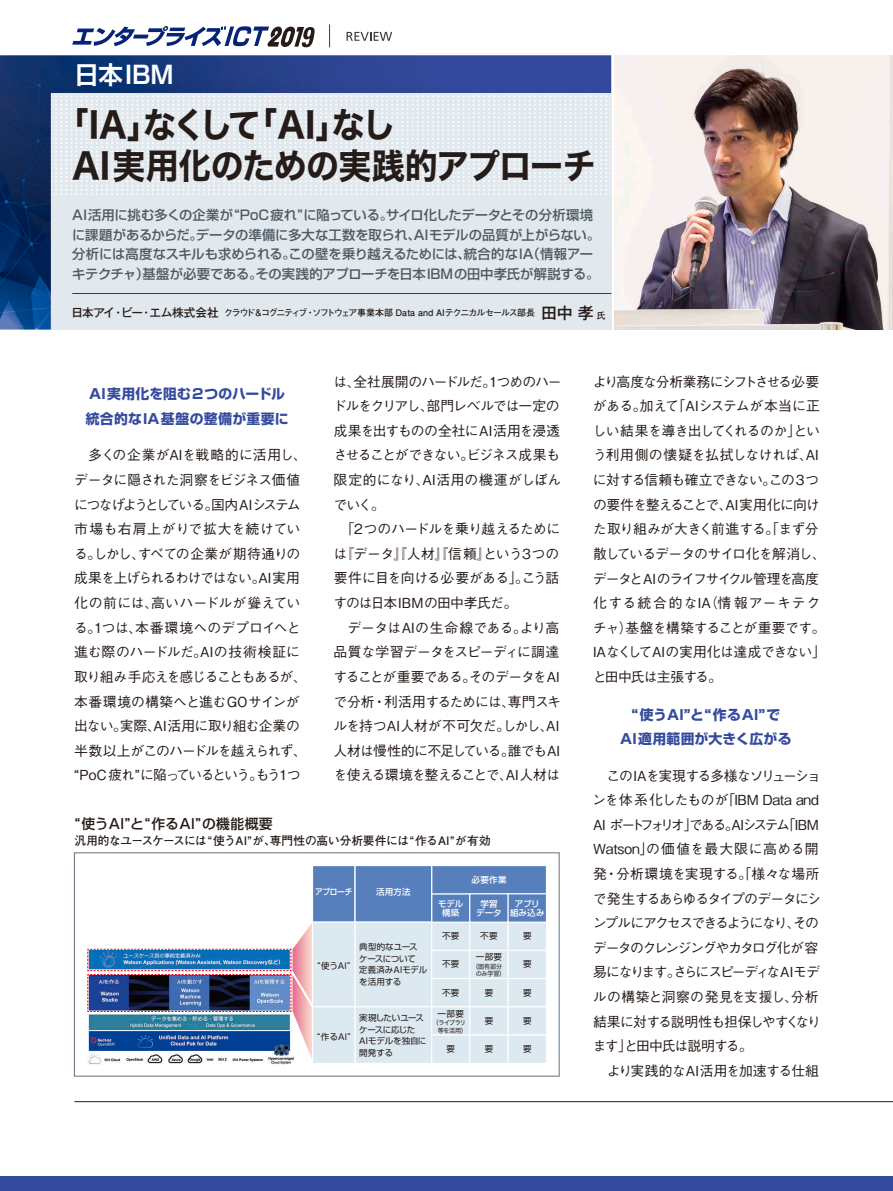
<style>
.page{position:relative;width:893px;height:1191px;background:#fff}
.page>*{position:absolute;margin:0;border:0;box-sizing:border-box;transform-origin:0 0}
.t1{font:35.1px/41.4px "Hira Kaku Std N W7";letter-spacing:-.02em;color:#251b18;scale:.94 1}
.t2{font:700 24.45px "Shin Go Pr 6 N De";letter-spacing:-.01em;color:#fff}
.t3{font:500 13.8px/24.6px "Gothic BBB Pr 6 N";letter-spacing:-.045em;color:#251b18}
.t4{font:500 13.8px/24.6px "Gothic BBB Pr 6 N";letter-spacing:-.075em;color:#251b18}
.t5{font:700 13.8px/24.6px "Shin Go Pr 6 N";letter-spacing:.015em;color:#344a9d}
.t6{font:500 13.8px "Shin Go Pr 6 N";letter-spacing:.02em;color:#251b18}
.t7{font:500 13.35px/19.6px "Shin Go Pr 6 N";letter-spacing:-.005em;color:#4e5962}
.t8{font:700 11.7px "Futo Go B101 Pr 6 N";letter-spacing:-.02em;color:#251b18}
.t9{font:700 9px "Futo Go B101 Pr 6 N";letter-spacing:-.095em;color:#251b18}
.t10{font:8.55px/11.7px "Shin Go Pr 6 N";letter-spacing:-.005em;color:#251b18}
.t11{font:8.55px/11.7px "Shin Go Pr 6 N";letter-spacing:-.03em;color:#251b18}
.t12{font:500 8.55px/9.6px "Shin Go Pr 6 N";letter-spacing:.01em;color:#fff;text-align:center}
.t13{font:500 8.55px "Shin Go Pr 6 N";letter-spacing:.01em;color:#fff;scale:.9 1}
.t14{font:6.45px/7.5px "Hira Kaku Std N W4";letter-spacing:-.07em;color:#251b18;text-align:right;scale:.95 1}
.t15{font:6.45px/7.5px "Hira Kaku Std N W4";letter-spacing:-.02em;color:#251b18;text-align:center;scale:.95 1}
.s1{font-family:"Gothic MB101 Pr 6 N";font-weight:500;font-size:11.7px}
.s2{font-family:"Gothic MB101 Pr 6 N";font-weight:500;font-size:15.9px}
</style>
<div class="page">
<img style="left:0;top:55px;width:611px;height:274px">
<div style="left:51px;top:94px;width:560px;height:236px;background:#e1e9ee"></div>
<svg style="left:51px;top:95px;width:560px;height:100px"></svg>
<div style="left:0;top:1176px;width:893px;height:15px;background:#344a9d"></div>
<img style="left:614px;top:55px;width:279px;height:275px">
<svg style="left:347px;top:32px;width:45px;height:9px"></svg>
<svg style="left:329px;top:24px;width:1px;height:23px"></svg>
<svg style="left:72px;top:26px;width:243px;height:21px"></svg>
<hr style="left:72px;top:293px;width:539px;height:1px;background:#3f3b3a">
<hr style="left:74px;top:1101px;width:819px;height:1px;background:#251b18">
<img style="left:88px;top:1060px;width:203px;height:4px">
<div style="left:74px;top:852px;width:486px;height:224px;border:1px solid #6b7582"></div>
<div style="left:312px;top:865px;width:44px;height:57px;background:#567fbb;border:1px solid #fff"></div>
<div style="left:312px;top:921px;width:44px;height:86px;background:#dce9f0;border:1px solid #fff"></div>
<div style="left:312px;top:1006px;width:44px;height:58px;background:#dce9f0;border:1px solid #fff"></div>
<div style="left:431px;top:921px;width:39px;height:30px;background:#dce9f0;border:1px solid #fff"></div>
<div style="left:431px;top:893px;width:39px;height:29px;background:#567fbb"></div>
<div style="left:431px;top:865px;width:116px;height:29px;background:#567fbb;border:1px solid #fff"></div>
<div style="left:431px;top:949px;width:39px;height:30px;background:#dce9f0;border:1px solid #fff"></div>
<div style="left:431px;top:978px;width:39px;height:29px;background:#dce9f0;border:1px solid #fff"></div>
<div style="left:431px;top:1006px;width:39px;height:29px;background:#dce9f0;border:1px solid #fff"></div>
<div style="left:431px;top:1034px;width:39px;height:30px;background:#dce9f0;border:1px solid #fff"></div>
<div style="left:469px;top:921px;width:40px;height:30px;background:#dce9f0;border:1px solid #fff"></div>
<div style="left:469px;top:893px;width:40px;height:29px;background:#567fbb;border:1px solid #fff"></div>
<div style="left:469px;top:949px;width:40px;height:30px;background:#dce9f0;border:1px solid #fff"></div>
<div style="left:469px;top:978px;width:40px;height:29px;background:#dce9f0;border:1px solid #fff"></div>
<div style="left:469px;top:1006px;width:40px;height:29px;background:#dce9f0;border:1px solid #fff"></div>
<div style="left:469px;top:1034px;width:40px;height:30px;background:#dce9f0;border:1px solid #fff"></div>
<div style="left:508px;top:921px;width:39px;height:30px;background:#dce9f0;border:1px solid #fff"></div>
<div style="left:508px;top:893px;width:39px;height:29px;background:#567fbb;border:1px solid #fff"></div>
<div style="left:508px;top:949px;width:39px;height:30px;background:#dce9f0;border:1px solid #fff"></div>
<div style="left:508px;top:978px;width:39px;height:29px;background:#dce9f0;border:1px solid #fff"></div>
<div style="left:508px;top:1006px;width:39px;height:29px;background:#dce9f0;border:1px solid #fff"></div>
<div style="left:508px;top:1034px;width:39px;height:30px;background:#dce9f0;border:1px solid #fff"></div>
<div style="left:355px;top:865px;width:77px;height:57px;background:#567fbb;border:1px solid #fff"></div>
<div style="left:355px;top:921px;width:77px;height:86px;background:#dce9f0;border:1px solid #fff"></div>
<div style="left:355px;top:1006px;width:77px;height:58px;background:#dce9f0;border:1px solid #fff"></div>
<img style="left:87px;top:922px;width:226px;height:138px">
<h2 class="t2" style="left:74px;top:55px;width:101px">日本IBM</h2>
<h1 class="t1" style="left:72px;top:105px;width:558px;text-indent:-16px">「IA」なくして「AI」なし<br>AI実用化のための実践的アプローチ</h1>
<p class="t7" style="left:72px;top:204px;width:529px">AI活用に挑む多くの企業が“PoC疲れ”に陥っている。サイロ化したデータとその分析環境に課題があるからだ。データの準備に多大な工数を取られ、AIモデルの品質が上がらない。分析には高度なスキルも求められる。この壁を乗り越えるためには、統合的なIA（情報アーキテクチャ）基盤が必要である。その実践的アプローチを日本IBMの田中孝氏が解説する。</p>
<p class="t9" style="left:71px;top:306px;width:536px"><span class="s1">日本アイ・ビー・エム株式会社</span> クラウド＆コグニティブ・ソフトウェア事業本部 Data and AIテクニカルセールス部長 <span class="s2">田中 孝</span> 氏</p>
<p class="t3" style="left:333px;top:368px;width:230px">は、全社展開のハードルだ。1つめのハードルをクリアし、部門レベルでは一定の成果を出すものの全社にAI活用を浸透させることができない。ビジネス成果も限定的になり、AI活用の機運がしぼんでいく。<br>　「2つのハードルを乗り越えるためには『データ』『人材』『信頼』という3つの要件に目を向ける必要がある」。こう話すのは日本IBMの田中孝氏だ。<br>　データはAIの生命線である。より高品質な学習データをスピーディに調達することが重要である。そのデータをAIで分析・利活用するためには、専門スキルを持つAI人材が不可欠だ。しかし、AI人材は慢性的に不足している。誰でもAIを使える環境を整えることで、AI人材は</p>
<p class="t3" style="left:593px;top:368px;width:235px">より高度な分析業務にシフトさせる必要がある。加えて「AIシステムが本当に正しい結果を導き出してくれるのか」という利用側の懐疑を払拭しなければ、AIに対する信頼も確立できない。この3つの要件を整えることで、AI実用化に向けた取り組みが大きく前進する。「まず分散しているデータのサイロ化を解消し、データとAIのライフサイクル管理を高度化する統合的なIA（情報アーキテクチャ）基盤を構築することが重要です。<br>IAなくしてAIの実用化は達成できない」と田中氏は主張する。</p>
<p class="t5" style="left:86px;top:381px;width:204px">AI実用化を阻む2つのハードル統合的なIA基盤の整備が重要に</p>
<p class="t3" style="left:74px;top:442px;width:235px">　多くの企業がAIを戦略的に活用し、データに隠された洞察をビジネス価値につなげようとしている。国内 AIシステム市場も右肩上がりで拡大を続けている。しかし、すべての企業が期待通りの成果を上げられるわけではない。AI実用化の前には、高いハードルが聳えている。1つは、本番環境へのデプロイへと進む際のハードルだ。AIの技術検証に取り組み手応えを感じることもあるが、本番環境の構築へと進むGOサインが出ない。実際、AI活用に取り組む企業の半数以上がこのハードルを越えられず、“PoC疲れ”に陥っているという。もう1つ</p>
<p class="t5" style="left:620px;top:702px;width:173px;text-align:center">“使うAI”と“作るAI”で<br>AI適用範囲が大きく広がる</p>
<p class="t4" style="left:592px;top:762px;width:230px">　このIAを実現する多様なソリューションを体系化したものが「IBM Data and<br>AI ポートフォリオ」である。AIシステム「IBM<br>Watson」の価値を最大限に高める開発・分析環境を実現する。「様々な場所で発生するあらゆるタイプのデータにシンプルにアクセスできるようになり、そのデータのクレンジングやカタログ化が容易になります。さらにスピーディなAIモデルの構築と洞察の発見を支援し、分析結果に対する説明性も担保しやすくなります」と田中氏は説明する。<br>　より実践的なAI活用を加速する仕組</p>
<p class="t6" style="left:74px;top:812px;width:200px">“使うAI”と“作るAI”の機能概要</p>
<p class="t8" style="left:74px;top:831px;width:418px">汎用的なユースケースには“使うAI”が、専門性の高い分析要件には“作るAI”が有効</p>
<p class="t12" style="left:472px;top:874px;width:36px">必要作業</p>
<p class="t13" style="left:315px;top:885px;width:43px">アプローチ</p>
<p class="t12" style="left:376px;top:887px;width:36px">活用方法</p>
<p class="t12" style="left:438px;top:898px;width:27px">モデル構築</p>
<p class="t12" style="left:476px;top:898px;width:27px">学習データ</p>
<p class="t12" style="left:510px;top:898px;width:36px">アプリ組み込み</p>
<p class="t10" style="left:442px;top:929px;width:19px">不要</p>
<p class="t10" style="left:480px;top:929px;width:19px">不要</p>
<p class="t10" style="left:523px;top:929px;width:10px">要</p>
<p class="t10" style="left:442px;top:957px;width:19px">不要</p>
<p class="t10" style="left:523px;top:957px;width:10px">要</p>
<p class="t10" style="left:442px;top:986px;width:19px">不要</p>
<p class="t10" style="left:485px;top:986px;width:10px">要</p>
<p class="t10" style="left:523px;top:986px;width:10px">要</p>
<p class="t10" style="left:485px;top:1014px;width:10px">要</p>
<p class="t10" style="left:523px;top:1014px;width:10px">要</p>
<p class="t10" style="left:446px;top:1042px;width:10px">要</p>
<p class="t10" style="left:485px;top:1042px;width:10px">要</p>
<p class="t10" style="left:523px;top:1042px;width:10px">要</p>
<p class="t10" style="left:359px;top:940px;width:69px">典型的なユースケースについて<br>定義済みAIモデルを活用する</p>
<p class="t11" style="left:359px;top:1011px;width:69px">実現したいユースケースに応じた<br>AIモデルを独自に開発する</p>
<p class="t14" style="left:433px;top:1019px;width:38px">（ライブラリ等を活用）</p>
<p class="t10" style="left:476px;top:950px;width:28px">一部要</p>
<p class="t10" style="left:317px;top:959px;width:34px">“使うAI”</p>
<p class="t15" style="left:472px;top:962px;width:36px">（固有部分のみ学習）</p>
<p class="t10" style="left:438px;top:1007px;width:28px">一部要</p>
<p class="t10" style="left:317px;top:1030px;width:35px">“作るAI”</p>
</div>
